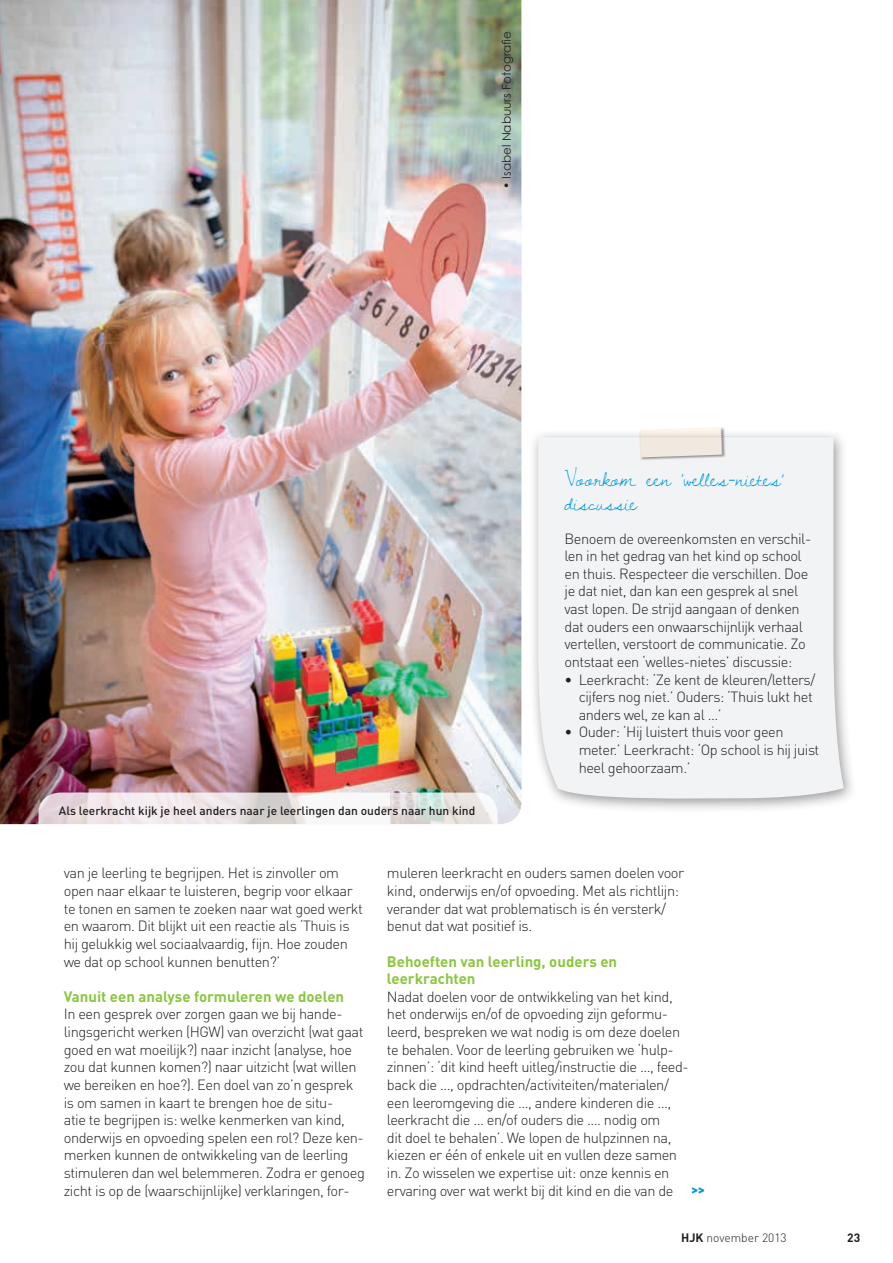
<style>
.page{position:relative;width:893px;height:1263px;background:#fff}
.page>*{position:absolute;margin:0;border:0;box-sizing:border-box;transform-origin:0 0}
.t1{font:21px/24px "Dawningofa New Day";color:#009bde}
.t2{font:700 15px/17.7px "DIN Pro";color:#8bc63e}
.t3{font:300 14.7px/17.5px "DIN Pro";letter-spacing:-.03em;color:#231f20}
.t4{font:500 12px "DIN Pro";color:#231f20}
.t5{font:12px "Century Gothic";color:#231f20}
.t6{font:300 12px "DIN Pro";color:#231f20}
.t7{font:900 12px "DIN Pro";color:#009bde}
.t8{font:700 12px "DIN Pro";color:#231f20}
.s1{font-weight:700}
</style>
<div class="page">
<img style="left:0;top:0;width:521px;height:824px">
<svg style="left:38px;top:792px;width:460px;height:60px"></svg>
<div style="left:528px;top:429px;width:329px;height:385px;background:#231f20;opacity:.45"></div>
<div style="left:538px;top:437px;width:306px;height:364px;background:#f2f3f4"></div>
<div style="left:639px;top:427px;width:87px;height:34px;background:#231f20;opacity:.45"></div>
<svg style="left:639px;top:427px;width:83px;height:30px;background:#efe8e0"></svg>
<p class="t5" style="left:499px;top:189px;width:160px;rotate:-90deg">• Isabel Nabuurs Fotografie</p>
<p class="t4" style="left:59px;top:802px;width:418px">Als leerkracht kijk je heel anders naar je leerlingen dan ouders naar hun kind</p>
<h1 class="t1" style="left:565px;top:467px;width:221px">Voorkom een ‘welles-nietes’ discussie</h1>
<p class="t3" style="left:565px;top:529px;width:248px">Benoem de overeenkomsten en verschil&shy;len in het gedrag van het kind op school en thuis. Respecteer die verschillen. Doe je dat niet, dan kan een gesprek al snel vast lopen. De strijd aangaan of denken dat ouders een onwaarschijnlijk verhaal vertellen, verstoort de communicatie. Zo ontstaat een ‘welles-nietes’ discussie:</p>
<p class="t3" style="left:579px;top:670px;width:238px;text-indent:-14px">• Leerkracht: ‘Ze kent de kleuren/letters/ cijfers nog niet.’ Ouders: ‘Thuis lukt het anders wel, ze kan al …’</p>
<p class="t3" style="left:579px;top:723px;width:242px;text-indent:-14px">• Ouder: ‘Hij luistert thuis voor geen meter.’ Leerkracht: ‘Op school is hij juist heel gehoorzaam.’</p>
<p class="t3" style="left:64px;top:864px;width:301px">van je leerling te begrijpen. Het is zinvoller om open naar elkaar te luisteren, begrip voor elkaar te tonen en samen te zoeken naar wat goed werkt en waarom. Dit blijkt uit een reactie als ‘Thuis is hij gelukkig wel sociaalvaardig, fijn. Hoe zouden we dat op school kunnen benutten?’</p>
<p class="t2" style="left:64px;top:987px;width:282px">Vanuit een analyse formuleren we doelen</p>
<p class="t3" style="left:64px;top:1005px;width:303px">In een gesprek over zorgen gaan we bij hande&shy;lingsgericht werken (HGW) van overzicht (wat gaat goed en wat moeilijk?) naar inzicht (analyse, hoe zou dat kunnen komen?) naar uitzicht (wat willen we bereiken en hoe?). Een doel van zo’n gesprek is om samen in kaart te brengen hoe de situ-<br>atie te begrijpen is: welke kenmerken van kind, onderwijs en opvoeding spelen een rol? Deze ken&shy;merken kunnen de ontwikkeling van de leerling stimuleren dan wel belemmeren. Zodra er genoeg zicht is op de (waarschijnlijke) verklaringen, for-</p>
<p class="t3" style="left:387px;top:864px;width:299px">muleren leerkracht en ouders samen doelen voor kind, onderwijs en/of opvoeding. Met als richtlijn: verander dat wat problematisch is én versterk/ benut dat wat positief is.</p>
<p class="t2" style="left:387px;top:952px;width:232px">Behoeften van leerling, ouders en leerkrachten</p>
<p class="t3" style="left:387px;top:987px;width:303px">Nadat doelen voor de ontwikkeling van het kind, het onderwijs en/of de opvoeding zijn geformu&shy;leerd, bespreken we wat nodig is om deze doelen te behalen. Voor de leerling gebruiken we ‘hulp&shy;zinnen’: ‘dit kind heeft uitleg/instructie die …, feed&shy;back die …, opdrachten/activiteiten/materialen/ een leeromgeving die …, andere kinderen die …, leerkracht die … en/of ouders die …. nodig om<br>dit doel te behalen’. We lopen de hulpzinnen na, kiezen er één of enkele uit en vullen deze samen in. Zo wisselen we expertise uit: onze kennis en ervaring over wat werkt bij dit kind en die van de</p>
<p class="t7" style="left:691px;top:1181px;width:15px">&gt;&gt;</p>
<p class="t6" style="left:681px;top:1230px;width:107px"><span class="s1">HJK</span> november 2013</p>
<p class="t8" style="left:847px;top:1230px;width:15px">23</p>
</div>
